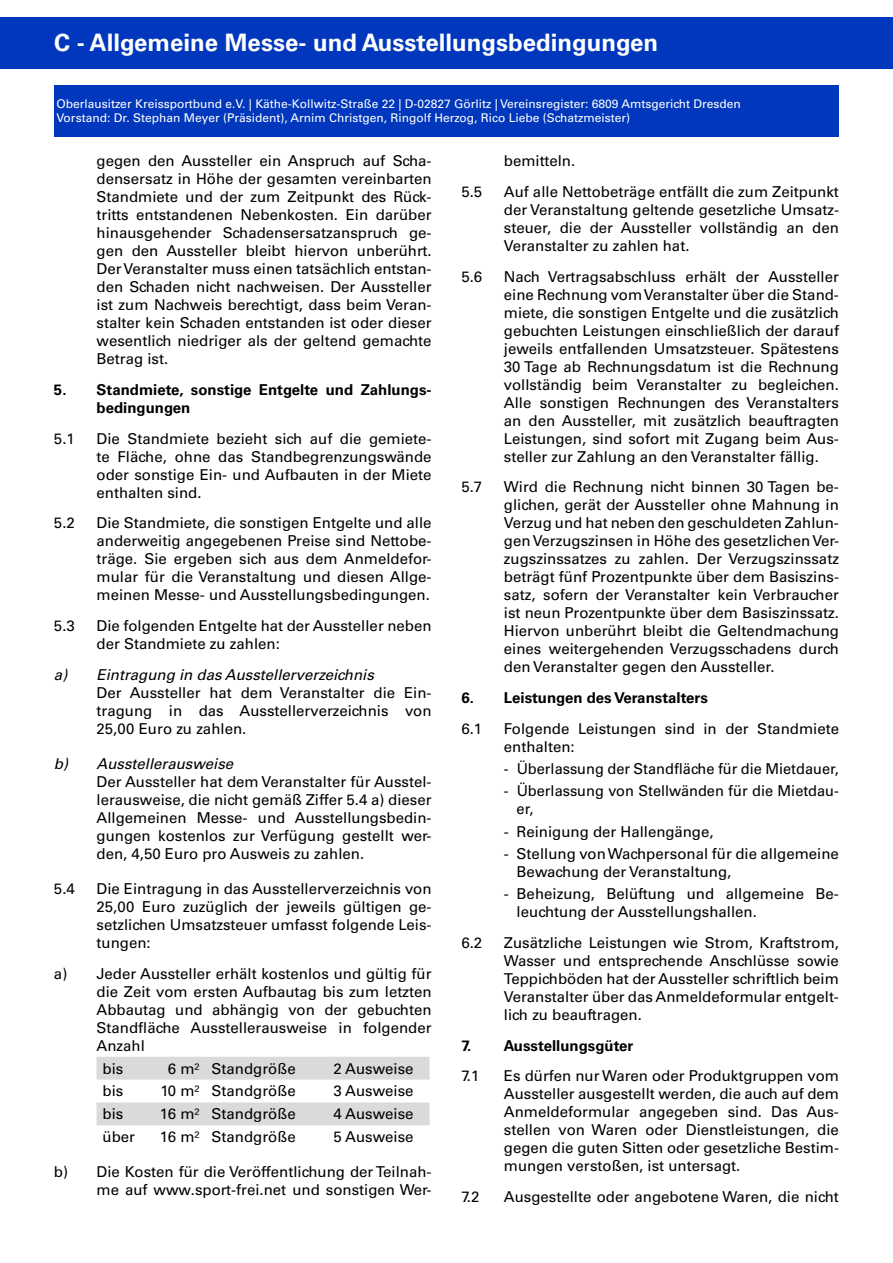
<style>
.page{position:relative;width:893px;height:1263px;background:#fff}
.page>*{position:absolute;margin:0;border:0;box-sizing:border-box;transform-origin:0 0}
.t1{font:700 24px "Univers LT Std";color:#fff}
.t2{font:15px/18px "Univers LT Std";color:#000;text-align:justify}
.t3{font:700 15px/18px "Univers LT Std";color:#000}
.t4{font:italic 15px "Univers LT Std";color:#000}
.t5{font:12px/14.4px "Univers LT Std";color:#fff}
</style>
<div class="page">
<div style="left:0;top:17px;width:893px;height:51px;background:#0037bd"></div>
<div style="left:57px;top:85px;width:781px;height:51px;background:#0037bd"></div>
<svg style="left:97px;top:1057px;width:333px;height:68px"></svg>
<h1 class="t1" style="left:54px;top:29px;width:606px">C - Allgemeine Messe- und Ausstellungsbedingungen</h1>
<p class="t5" style="left:57px;top:96px;width:686px">Oberlausitzer Kreissportbund e.V. | Käthe-Kollwitz-Straße 22 | D-02827 Görlitz | Vereinsregister: 6809 Amtsgericht Dresden<br>Vorstand: Dr. Stephan Meyer (Präsident), Arnim Christgen, Ringolf Herzog, Rico Liebe (Schatzmeister)</p>
<p class="t2" style="left:97px;top:152px;width:337px">gegen den Aussteller ein Anspruch auf Scha&shy;densersatz in Höhe der gesamten vereinbarten Standmiete und der zum Zeitpunkt des Rück&shy;tritts entstandenen Nebenkosten. Ein darüber hinausgehender Schadensersatzanspruch ge&shy;gen den Aussteller bleibt hiervon unberührt.<br>Der Veranstalter muss einen tatsächlich entstan&shy;den Schaden nicht nachweisen. Der Aussteller ist zum Nachweis berechtigt, dass beim Veran&shy;stalter kein Schaden entstanden ist oder dieser wesentlich niedriger als der geltend gemachte Betrag ist.</p>
<p class="t3" style="left:97px;top:381px;width:337px;text-indent:-43px">5. Standmiete, sonstige Entgelte und Zahlungs&shy;bedingungen</p>
<p class="t2" style="left:54px;top:429px;width:22px">5.1</p>
<p class="t2" style="left:97px;top:429px;width:337px">Die Standmiete bezieht sich auf die gemiete&shy;te Fläche, ohne das Standbegrenzungswände oder sonstige Ein- und Aufbauten in der Miete enthalten sind.</p>
<p class="t2" style="left:54px;top:514px;width:22px">5.2</p>
<p class="t2" style="left:97px;top:514px;width:337px">Die Standmiete, die sonstigen Entgelte und alle anderweitig angegebenen Preise sind Nettobe&shy;träge. Sie ergeben sich aus dem Anmeldefor&shy;mular für die Veranstaltung und diesen Allge&shy;meinen Messe- und Ausstellungsbedingungen.</p>
<p class="t2" style="left:54px;top:617px;width:22px">5.3</p>
<p class="t2" style="left:97px;top:617px;width:337px">Die folgenden Entgelte hat der Aussteller neben der Standmiete zu zahlen:</p>
<p class="t4" style="left:54px;top:666px;width:321px">a) Eintragung in das Ausstellerverzeichnis</p>
<p class="t2" style="left:97px;top:684px;width:337px">Der Aussteller hat dem Veranstalter die Ein&shy;tragung in das Ausstellerverzeichnis von 25,00 Euro zu zahlen.</p>
<p class="t4" style="left:54px;top:755px;width:181px">b) Ausstellerausweise</p>
<p class="t2" style="left:97px;top:773px;width:337px">Der Aussteller hat dem Veranstalter für Ausstel&shy;lerausweise, die nicht gemäß Ziffer 5.4 a) dieser Allgemeinen Messe- und Ausstellungsbedin&shy;gungen kostenlos zur Verfügung gestellt wer&shy;den, 4,50 Euro pro Ausweis zu zahlen.</p>
<p class="t2" style="left:54px;top:880px;width:22px">5.4</p>
<p class="t2" style="left:97px;top:880px;width:337px">Die Eintragung in das Ausstellerverzeichnis von 25,00 Euro zuzüglich der jeweils gültigen ge&shy;setzlichen Umsatzsteuer umfasst folgende Leis&shy;tungen:</p>
<p class="t2" style="left:97px;top:964px;width:337px;text-indent:-43px">a) Jeder Aussteller erhält kostenlos und gültig für die Zeit vom ersten Aufbautag bis zum letzten Abbautag und abhängig von der gebuchten Standfläche Ausstellerausweise in folgender Anzahl</p>
<p class="t2" style="left:103px;top:1059px;width:22px">bis</p>
<p class="t2" style="left:168px;top:1059px;width:129px">6 m² Standgröße</p>
<p class="t2" style="left:333px;top:1059px;width:82px">2 Ausweise</p>
<p class="t2" style="left:103px;top:1082px;width:22px">bis</p>
<p class="t2" style="left:160px;top:1082px;width:137px">10 m² Standgröße</p>
<p class="t2" style="left:333px;top:1082px;width:82px">3 Ausweise</p>
<p class="t2" style="left:103px;top:1105px;width:22px">bis</p>
<p class="t2" style="left:160px;top:1105px;width:137px">16 m² Standgröße</p>
<p class="t2" style="left:333px;top:1105px;width:82px">4 Ausweise</p>
<p class="t2" style="left:103px;top:1128px;width:34px">über</p>
<p class="t2" style="left:160px;top:1128px;width:137px">16 m² Standgröße</p>
<p class="t2" style="left:333px;top:1128px;width:82px">5 Ausweise</p>
<p class="t2" style="left:54px;top:1163px;width:379px;text-align:right">b) Die Kosten für die Veröffentlichung der Teilnah&shy;me auf www.sport-frei.net und sonstigen Wer-</p>
<p class="t2" style="left:504px;top:152px;width:73px">bemitteln.</p>
<p class="t2" style="left:461px;top:183px;width:22px">5.5</p>
<p class="t2" style="left:504px;top:183px;width:337px">Auf alle Nettobeträge entfällt die zum Zeitpunkt der Veranstaltung geltende gesetzliche Umsatz&shy;steuer, die der Aussteller vollständig an den Veranstalter zu zahlen hat.</p>
<p class="t2" style="left:461px;top:267px;width:22px">5.6</p>
<p class="t2" style="left:504px;top:267px;width:337px">Nach Vertragsabschluss erhält der Aussteller eine Rechnung vom Veranstalter über die Stand&shy;miete, die sonstigen Entgelte und die zusätzlich gebuchten Leistungen einschließlich der darauf jeweils entfallenden Umsatzsteuer. Spätestens 30 Tage ab Rechnungsdatum ist die Rechnung vollständig beim Veranstalter zu begleichen.<br>Alle sonstigen Rechnungen des Veranstalters an den Aussteller, mit zusätzlich beauftragten Leistungen, sind sofort mit Zugang beim Aus&shy;steller zur Zahlung an den Veranstalter fällig.</p>
<p class="t2" style="left:461px;top:478px;width:22px">5.7</p>
<p class="t2" style="left:504px;top:478px;width:337px">Wird die Rechnung nicht binnen 30 Tagen be&shy;glichen, gerät der Aussteller ohne Mahnung in Verzug und hat neben den geschuldeten Zahlun&shy;gen Verzugszinsen in Höhe des gesetzlichen Ver&shy;zugszinssatzes zu zahlen. Der Verzugszinssatz beträgt fünf Prozentpunkte über dem Basiszins&shy;satz, sofern der Veranstalter kein Verbraucher ist neun Prozentpunkte über dem Basiszinssatz.<br>Hiervon unberührt bleibt die Geltendmachung eines weitergehenden Verzugsschadens durch den Veranstalter gegen den Aussteller.</p>
<p class="t3" style="left:461px;top:689px;width:248px">6. Leistungen des Veranstalters</p>
<p class="t2" style="left:461px;top:720px;width:22px">6.1</p>
<p class="t2" style="left:504px;top:720px;width:337px">Folgende Leistungen sind in der Standmiete enthalten:</p>
<p class="t2" style="left:504px;top:760px;width:337px">- Überlassung der Standfläche für die Mietdauer,</p>
<p class="t2" style="left:517px;top:782px;width:324px;text-indent:-13px">- Überlassung von Stellwänden für die Mietdau&shy;er,</p>
<p class="t2" style="left:504px;top:822px;width:211px">- Reinigung der Hallengänge,</p>
<p class="t2" style="left:517px;top:845px;width:324px;text-indent:-13px">- Stellung von Wachpersonal für die allgemeine<br>Bewachung der Veranstaltung,</p>
<p class="t2" style="left:517px;top:885px;width:324px;text-indent:-13px">- Beheizung, Belüftung und allgemeine Be&shy;leuchtung der Ausstellungshallen.</p>
<p class="t2" style="left:461px;top:934px;width:22px">6.2</p>
<p class="t2" style="left:504px;top:934px;width:337px">Zusätzliche Leistungen wie Strom, Kraftstrom, Wasser und entsprechende Anschlüsse sowie Teppichböden hat der Aussteller schriftlich beim Veranstalter über das Anmeldeformular entgelt&shy;lich zu beauftragen.</p>
<p class="t3" style="left:461px;top:1036px;width:174px">7. Ausstellungsgüter</p>
<p class="t2" style="left:461px;top:1067px;width:19px">7.1</p>
<p class="t2" style="left:504px;top:1067px;width:337px">Es dürfen nur Waren oder Produktgruppen vom Aussteller ausgestellt werden, die auch auf dem Anmeldeformular angegeben sind. Das Aus&shy;stellen von Waren oder Dienstleistungen, die gegen die guten Sitten oder gesetzliche Bestim&shy;mungen verstoßen, ist untersagt.</p>
<p class="t2" style="left:461px;top:1188px;width:19px">7.2</p>
<p class="t2" style="left:504px;top:1188px;width:337px">Ausgestellte oder angebotene Waren, die nicht</p>
</div>
